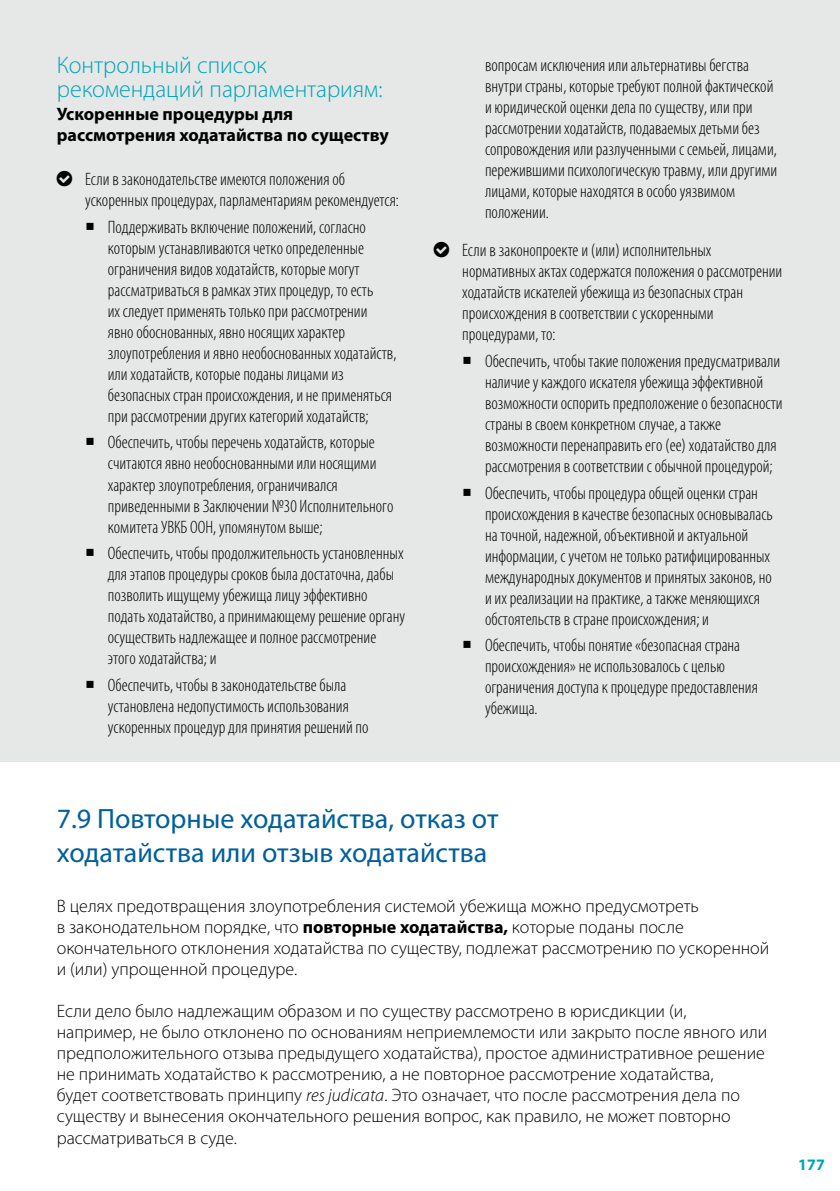
<style>
.page{position:relative;width:840px;height:1191px;background:#fff}
.page>*{position:absolute;margin:0;border:0;box-sizing:border-box;transform-origin:0 0}
.t1{font:28px/34px "Myriad Pro";color:#005f9a}
.t2{font:300 24px/24px "Myriad Pro";color:#00a4b7}
.t3{font:300 condensed 18px/21px "Myriad Pro";color:#000}
.t4{font:300 18px/21px "Myriad Pro";color:#000}
.t5{font:700 18px/21px "Myriad Pro";color:#000}
.t6{font:700 16px "Myriad Pro";color:#00a4b7}
.s1{font-weight:700}
.s2{font-style:italic}
</style>
<div class="page">
<div style="left:0;top:0;width:839px;height:761px;background:#e6e7e7"></div>
<h2 class="t2" style="left:57px;top:53px;width:327px">Контрольный список рекомендаций парламентариям:</h2>
<p class="t5" style="left:57px;top:103px;width:333px">Ускоренные процедуры для рассмотрения ходатайства по существу</p>
<p class="t3" style="left:85px;top:168px;width:315px;text-indent:-28px">□ Если в законодательстве имеются положения об ускоренных процедурах, парламентариям рекомендуется:</p>
<p class="t3" style="left:108px;top:216px;width:290px;text-indent:-23px">○ Поддерживать включение положений, согласно которым устанавливаются четко определенные ограничения видов ходатайств, которые могут рассматриваться в рамках этих процедур, то есть<br>их следует применять только при рассмотрении явно обоснованных, явно носящих характер злоупотребления и явно необоснованных ходатайств, или ходатайств, которые поданы лицами из безопасных стран происхождения, и не применяться при рассмотрении других категорий ходатайств;</p>
<p class="t3" style="left:108px;top:432px;width:287px;text-indent:-23px">○ Обеспечить, чтобы перечень ходатайств, которые считаются явно необоснованными или носящими характер злоупотребления, ограничивался приведенными в Заключении №30 Исполнительного комитета УВКБ ООН, упомянутом выше;</p>
<p class="t3" style="left:108px;top:542px;width:299px;text-indent:-23px">○ Обеспечить, чтобы продолжительность установленных для этапов процедуры сроков была достаточна, дабы позволить ищущему убежища лицу эффективно подать ходатайство, а принимающему решение органу осуществить надлежащее и полное рассмотрение этого ходатайства; и</p>
<p class="t3" style="left:108px;top:674px;width:262px;text-indent:-23px">○ Обеспечить, чтобы в законодательстве была установлена недопустимость использования ускоренных процедур для принятия решений по</p>
<p class="t3" style="left:484px;top:54px;width:293px">вопросам исключения или альтернативы бегства внутри страны, которые требуют полной фактической и юридической оценки дела по существу, или при рассмотрении ходатайств, подаваемых детьми без сопровождения или разлученными с семьей, лицами, пережившими психологическую травму, или другими лицами, которые находятся в особо уязвимом положении.</p>
<p class="t3" style="left:462px;top:239px;width:321px;text-indent:-28px">□ Если в законопроекте и (или) исполнительных нормативных актах содержатся положения о рассмотрении ходатайств искателей убежища из безопасных стран происхождения в соответствии с ускоренными процедурами, то:</p>
<p class="t3" style="left:484px;top:350px;width:299px;text-indent:-23px">○ Обеспечить, чтобы такие положения предусматривали наличие у каждого искателя убежища эффективной возможности оспорить предположение о безопасности страны в своем конкретном случае, а также возможности перенаправить его (ее) ходатайство для рассмотрения в соответствии с обычной процедурой;</p>
<p class="t3" style="left:484px;top:482px;width:289px;text-indent:-23px">○ Обеспечить, чтобы процедура общей оценки стран происхождения в качестве безопасных основывалась на точной, надежной, объективной и актуальной информации, с учетом не только ратифицированных международных документов и принятых законов, но и их реализации на практике, а также меняющихся обстоятельств в стране происхождения; и</p>
<p class="t3" style="left:484px;top:634px;width:274px;text-indent:-23px">○ Обеспечить, чтобы понятие «безопасная страна происхождения» не использовалось с целью ограничения доступа к процедуре предоставления убежища.</p>
<h1 class="t1" style="left:57px;top:801px;width:443px">7.9 Повторные ходатайства, отказ от ходатайства или отзыв ходатайства</h1>
<p class="t4" style="left:57px;top:895px;width:713px">В целях предотвращения злоупотребления системой убежища можно предусмотреть<br>в законодательном порядке, что <span class="s1">повторные ходатайства,</span> которые поданы после окончательного отклонения ходатайства по существу, подлежат рассмотрению по ускоренной и (или) упрощенной процедуре.</p>
<p class="t4" style="left:57px;top:1000px;width:711px">Если дело было надлежащим образом и по существу рассмотрено в юрисдикции (и, например, не было отклонено по основаниям неприемлемости или закрыто после явного или предположительного отзыва предыдущего ходатайства), простое административное решение не принимать ходатайство к рассмотрению, а не повторное рассмотрение ходатайства,<br>будет соответствовать принципу <span class="s2">res judicata</span>. Это означает, что после рассмотрения дела по существу и вынесения окончательного решения вопрос, как правило, не может повторно рассматриваться в суде.</p>
<p class="t6" style="left:797px;top:1154px;width:28px">177</p>
</div>
